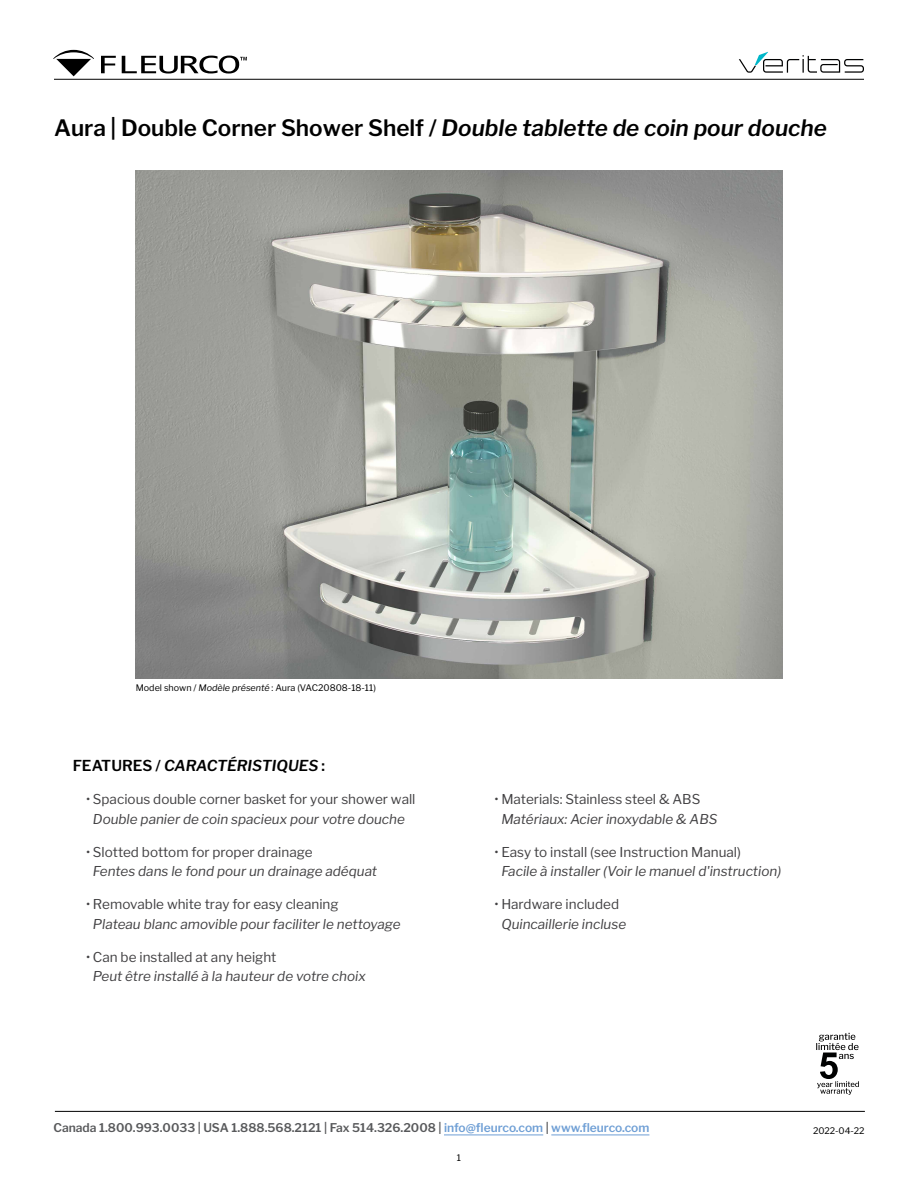
<style>
.page{position:relative;width:918px;height:1188px;background:#fff}
.page>*{position:absolute;margin:0;border:0;box-sizing:border-box;transform-origin:0 0}
.t1{font:italic 600 22.5px "Libre Franklin";color:#000}
.t2{font:italic 600 15px "Libre Franklin";color:#000}
.t3{font:italic 13.5px "Libre Franklin";color:#414042}
.t4{font:13.5px "Libre Franklin";color:#414042}
.t5{font:600 12px "Libre Franklin";color:#58595b}
.t6{font:9px "Libre Franklin";color:#000}
.s1{font-style:normal}
.s2{font-style:italic}
.s3{color:#6f9fd5}
</style>
<div class="page">
<svg style="left:739px;top:52px;width:125px;height:21px"></svg>
<hr style="left:54px;top:79px;width:810px;height:1px;background:#000">
<hr style="left:55px;top:1111px;width:810px;height:1px;background:#000">
<hr style="left:444px;top:1135px;width:99px;height:1px;background:#6f9fd5">
<hr style="left:551px;top:1135px;width:98px;height:1px;background:#6f9fd5">
<svg style="left:101px;top:56px;width:15px;height:17px"></svg>
<svg style="left:53px;top:50px;width:41px;height:26px"></svg>
<svg style="left:122px;top:56px;width:125px;height:18px"></svg>
<svg style="left:816px;top:1033px;width:43px;height:62px"></svg>
<img style="left:136px;top:171px;width:646px;height:507px">
<h1 class="t1" style="left:54px;top:111px;width:775px"><span class="s1">Aura | Double Corner Shower Shelf /</span> Double tablette de coin pour douche</h1>
<p class="t6" style="left:136px;top:682px;width:242px">Model shown / <span class="s2">Modèle présenté</span> : Aura (VAC20808-18-11)</p>
<p class="t2" style="left:73px;top:754px;width:254px"><span class="s1">FEATURES /</span> CARACTÉRISTIQUES <span class="s1">:</span></p>
<p class="t4" style="left:86px;top:791px;width:331px">• Spacious double corner basket for your shower wall</p>
<p class="t3" style="left:93px;top:809px;width:314px">Double panier de coin spacieux pour votre douche</p>
<p class="t4" style="left:86px;top:844px;width:228px">• Slotted bottom for proper drainage</p>
<p class="t3" style="left:93px;top:861px;width:286px">Fentes dans le fond pour un drainage adéquat</p>
<p class="t4" style="left:86px;top:896px;width:254px">• Removable white tray for easy cleaning</p>
<p class="t3" style="left:93px;top:914px;width:309px">Plateau blanc amovible pour faciliter le nettoyage</p>
<p class="t4" style="left:86px;top:949px;width:192px">• Can be installed at any height</p>
<p class="t3" style="left:93px;top:966px;width:274px">Peut être installé à la hauteur de votre choix</p>
<p class="t4" style="left:495px;top:791px;width:207px">• Materials: Stainless steel &amp; ABS</p>
<p class="t3" style="left:501px;top:809px;width:218px">Matériaux: Acier inoxydable &amp; ABS</p>
<p class="t4" style="left:495px;top:844px;width:248px">• Easy to install (see Instruction Manual)</p>
<p class="t3" style="left:501px;top:861px;width:281px">Facile à installer (Voir le manuel d'instruction)</p>
<p class="t4" style="left:495px;top:896px;width:126px">• Hardware included</p>
<p class="t3" style="left:501px;top:914px;width:126px">Quincaillerie incluse</p>
<p class="t5" style="left:54px;top:1120px;width:597px">Canada 1.800.993.0033 | USA 1.888.568.2121 | Fax 514.326.2008 | <span class="s3">info@fleurco.com</span> | <span class="s3">www.fleurco.com</span></p>
<p class="t6" style="left:457px;top:1153px;width:6px">1</p>
<p class="t6" style="left:813px;top:1125px;width:53px">2022-04-22</p>
</div>
